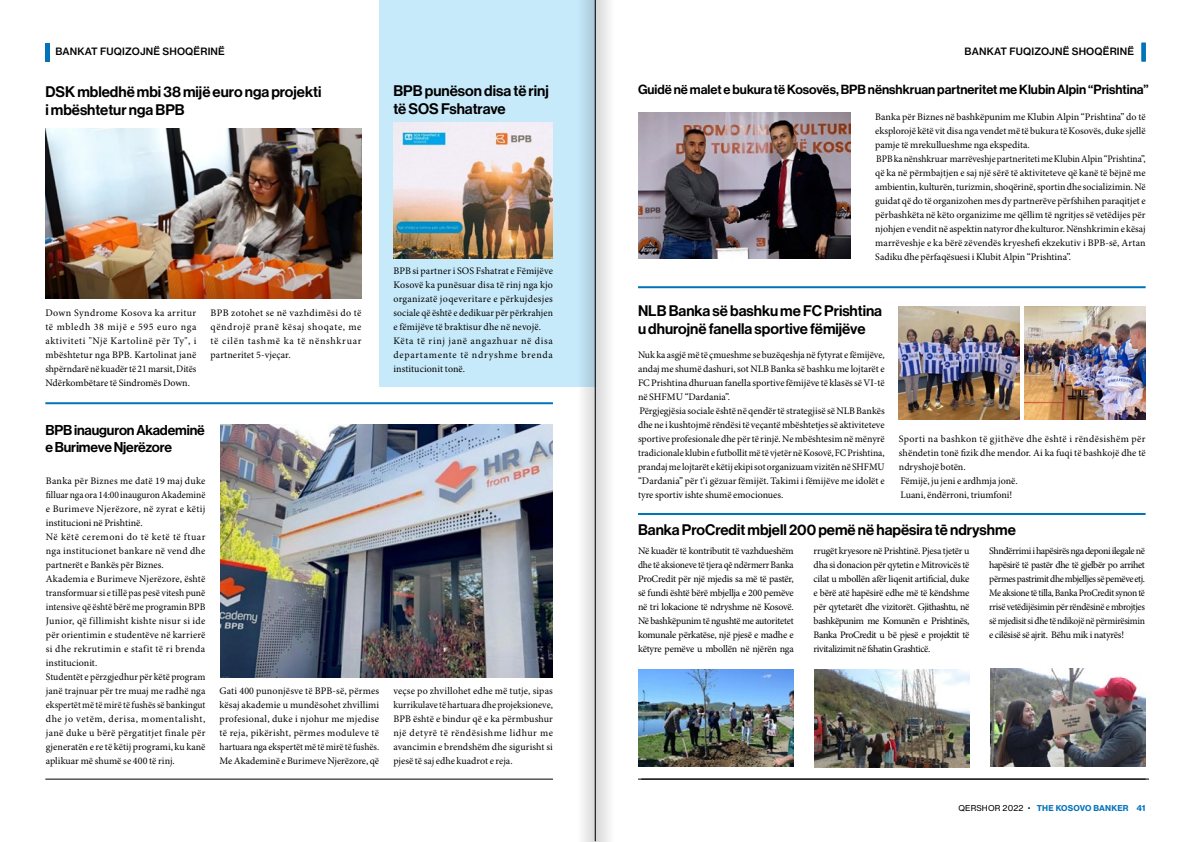
<style>
.page{position:relative;width:1191px;height:842px;background:#fff}
.page>*{position:absolute;margin:0;border:0;box-sizing:border-box;transform-origin:0 0}
.t1{font:15px/18px "N Haas Grotesk DS Pro 65 Md";color:#000}
.t2{font:14px/16.8px "N Haas Grotesk DS Pro 65 Md";letter-spacing:-.01em;color:#000}
.t3{font:13px "N Haas Grotesk DS Pro 65 Md";color:#000}
.t4{font:10px/14px "Minion Pro";color:#000;text-align:justify}
.t5{font:10px "N Haas Grotesk TX Pro 65 Md";letter-spacing:.015em;color:#000}
.t6{font:8px "N Haas Grotesk TX Pro 75 Bd";letter-spacing:.015em;color:#0272ba}
.s1{font-family:"N Haas Grotesk TX Pro 55 Rg";color:#000}
.s2{font-family:"Titling Gothic FB Narrow";font-weight:500;color:#000}
</style>
<div class="page">
<hr style="left:638px;top:779px;width:507px;height:1px;background:#000">
<div style="left:379px;top:0;width:216px;height:386px;background:#c7eafb"></div>
<hr style="left:45px;top:779px;width:508px;height:1px;background:#000">
<hr style="left:45px;top:402px;width:508px;height:2px;background:#0272ba">
<hr style="left:638px;top:286px;width:507px;height:2px;background:#0272ba">
<hr style="left:638px;top:513px;width:507px;height:2px;background:#0272ba">
<hr style="left:641px;top:778px;width:508px;height:1px;background:#000">
<svg style="left:1141px;top:43px;width:4px;height:18px"></svg>
<hr style="left:45px;top:43px;width:4px;height:18px;background:#0272ba">
<img style="left:393px;top:123px;width:160px;height:136px">
<img style="left:46px;top:129px;width:315px;height:169px">
<img style="left:220px;top:425px;width:333px;height:252px">
<img style="left:638px;top:113px;width:212px;height:146px">
<img style="left:1024px;top:306px;width:121px;height:113px">
<img style="left:898px;top:306px;width:121px;height:113px">
<img style="left:638px;top:669px;width:156px;height:98px">
<img style="left:990px;top:669px;width:155px;height:98px">
<img style="left:814px;top:669px;width:156px;height:98px">
<div style="left:596px;top:0;width:30px;height:842px;background:linear-gradient(to right,#dedede,#fff)"></div>
<svg style="left:565px;top:0;width:30px;height:842px"></svg>
<hr style="left:595px;top:0;width:1px;height:841px;background:#000">
<p class="t5" style="left:55px;top:45px;width:171px">BANKAT FUQIZOJNË SHOQËRINË</p>
<p class="t5" style="left:964px;top:45px;width:171px">BANKAT FUQIZOJNË SHOQËRINË</p>
<h1 class="t1" style="left:45px;top:83px;width:278px">DSK mbledhë mbi 38 mijë euro nga projekti i mbështetur nga BPB</h1>
<h1 class="t1" style="left:393px;top:82px;width:157px">BPB punëson disa të rinj të SOS Fshatrave</h1>
<p class="t4" style="left:45px;top:306px;width:152px">Down Syndrome Kosova ka arritur të mbledh 38 mijë e 595 euro nga aktiviteti "Një Kartolinë për Ty", i mbështetur nga BPB. Kartolinat janë shpërndarë në kuadër të 21 marsit, Ditës Ndërkombëtare të Sindromës Down.</p>
<p class="t4" style="left:210px;top:306px;width:152px">BPB zotohet se në vazhdimësi do të qëndrojë pranë kësaj shoqate, me të cilën tashmë ka të nënshkruar partneritet 5-vjeçar.</p>
<h2 class="t2" style="left:45px;top:422px;width:161px">BPB inauguron Akademinë e Burimeve Njerëzore</h2>
<p class="t4" style="left:393px;top:264px;width:161px;text-align:left">BPB si partner i SOS Fshatrat e Fëmijëve Kosovë ka punësuar disa të rinj nga kjo organizatë joqeveritare e përkujdesjes sociale që është e dedikuar për përkrahjen e fëmijëve të braktisur dhe në nevojë.<br>Këta të rinj janë angazhuar në disa departamente të ndryshme brenda institucionit tonë.</p>
<p class="t4" style="left:46px;top:474px;width:161px;text-align:left">Banka për Biznes me datë 19 maj duke filluar nga ora 14:00 inauguron Akademinë e Burimeve Njerëzore, në zyrat e këtij institucioni në Prishtinë.<br>Në këtë ceremoni do të ketë të ftuar nga institucionet bankare në vend dhe partnerët e Bankës për Biznes.<br>Akademia e Burimeve Njerëzore, është transformuar si e tillë pas pesë vitesh punë intensive që është bërë me programin BPB Junior, që fillimisht kishte nisur si ide për orientimin e studentëve në karrierë si dhe rekrutimin e stafit të ri brenda institucionit.<br>Studentët e përzgjedhur për këtë program janë trajnuar për tre muaj me radhë nga ekspertët më të mirë të fushës së bankingut dhe jo vetëm, derisa, momentalisht, janë duke u bërë përgatitjet finale për gjeneratën e re të këtij programi, ku kanë aplikuar më shumë se 400 të rinj.</p>
<p class="t4" style="left:220px;top:684px;width:161px">Gati 400 punonjësve të BPB-së, përmes kësaj akademie u mundësohet zhvillimi profesional, duke i njohur me mjedise të reja, pikërisht, përmes moduleve të hartuara nga ekspertët më të mirë të fushës.<br>Me Akademinë e Burimeve Njerëzore, që</p>
<p class="t4" style="left:393px;top:684px;width:161px">veçse po zhvillohet edhe më tutje, sipas kurrikulave të hartuara dhe projeksioneve, BPB është e bindur që e ka përmbushur një detyrë të rëndësishme lidhur me avancimin e brendshëm dhe sigurisht si pjesë të saj edhe kuadrot e reja.</p>
<h3 class="t3" style="left:638px;top:82px;width:512px">Guidë në malet e bukura të Kosovës, BPB nënshkruan partneritet me Klubin Alpin “Prishtina”</h3>
<p class="t4" style="left:875px;top:110px;width:272px;text-align:left">Banka për Biznes në bashkëpunim me Klubin Alpin “Prishtina” do të eksplorojë këtë vit disa nga vendet më të bukura të Kosovës, duke sjellë pamje të mrekullueshme nga ekspedita.<br>BPB ka nënshkruar marrëveshje partneriteti me Klubin Alpin “Prishtina”, që ka në përmbajtjen e saj një sërë të aktiviteteve që kanë të bëjnë me ambientin, kulturën, turizmin, shoqërinë, sportin dhe socializimin. Në guidat që do të organizohen mes dy partnerëve përfshihen paraqitjet e përbashkëta në këto organizime me qëllim të ngritjes së vetëdijes për njohjen e vendit në aspektin natyror dhe kulturor. Nënshkrimin e kësaj marrëveshje e ka bërë zëvendës kryeshefi ekzekutiv i BPB-së, Artan Sadiku dhe përfaqësuesi i Klubit Alpin “Prishtina”.</p>
<h1 class="t1" style="left:638px;top:302px;width:246px">NLB Banka së bashku me FC Prishtina u dhurojnë fanella sportive fëmijëve</h1>
<p class="t4" style="left:638px;top:348px;width:248px;text-align:left">Nuk ka asgjë më të çmueshme se buzëqeshja në fytyrat e fëmijëve, andaj me shumë dashuri, sot NLB Banka së bashku me lojtarët e FC Prishtina dhuruan fanella sportive fëmijëve të klasës së VI-të në SHFMU “Dardania”.<br>Përgjegjësia sociale është në qendër të strategjisë së NLB Bankës dhe ne i kushtojmë rëndësi të veçantë mbështetjes së aktiviteteve sportive profesionale dhe për të rinjë. Ne mbështesim në mënyrë tradicionale klubin e futbollit më të vjetër në Kosovë, FC Prishtina, prandaj me lojtarët e këtij ekipi sot organizuam vizitën në SHFMU “Dardania” për t’i gëzuar fëmijët. Takimi i fëmijëve me idolët e tyre sportiv ishte shumë emocionues.</p>
<p class="t4" style="left:899px;top:432px;width:248px;text-align:left">Sporti na bashkon të gjithëve dhe është i rëndësishëm për shëndetin tonë fizik dhe mendor. Ai ka fuqi të bashkojë dhe të ndryshojë botën.<br>Fëmijë, ju jeni e ardhmja jonë.<br>Luani, ëndërroni, triumfoni!</p>
<h1 class="t1" style="left:638px;top:521px;width:379px">Banka ProCredit mbjell 200 pemë në hapësira tē ndryshme</h1>
<p class="t4" style="left:638px;top:544px;width:157px">Në kuadër të kontributit të vazhdueshëm dhe të aksioneve të tjera qē ndërmerr Banka ProCredit për një mjedis sa më të pastër, së fundi është bërë mbjellja e 200 pemëve në tri lokacione të ndryshme në Kosovë.<br>Në bashkëpunim të ngushtë me autoritetet komunale përkatëse, një pjesë e madhe e këtyre pemëve u mbollën në njërën nga</p>
<p class="t4" style="left:813px;top:544px;width:157px">rrugët kryesore në Prishtinë. Pjesa tjetër u dha si donacion për qytetin e Mitrovicës të cilat u mbollën afër liqenit artificial, duke e bërë atë hapësirë edhe më të këndshme për qytetarët dhe vizitorët. Gjithashtu, në bashkëpunim me Komunën e Prishtinës, Banka ProCredit u bë pjesë e projektit të rivitalizimit në fshatin Grashticë.</p>
<p class="t4" style="left:989px;top:544px;width:157px">Shndërrimi i hapësirës nga deponi ilegale në hapësirë të pastër dhe të gjelbër po arrihet përmes pastrimit dhe mbjelljes së pemëve etj.<br>Me aksione të tilla, Banka ProCredit synon të rrisë vetëdijësimin për rëndësinë e mbrojtjes së mjedisit si dhe të ndikojë në përmirësimin e cilësisë së ajrit. Bëhu mik i natyrës!</p>
<p class="t6" style="left:958px;top:803px;width:188px"><span class="s1">QERSHOR 2022</span> <span class="s2">•</span> THE KOSOVO BANKER 41</p>
</div>
